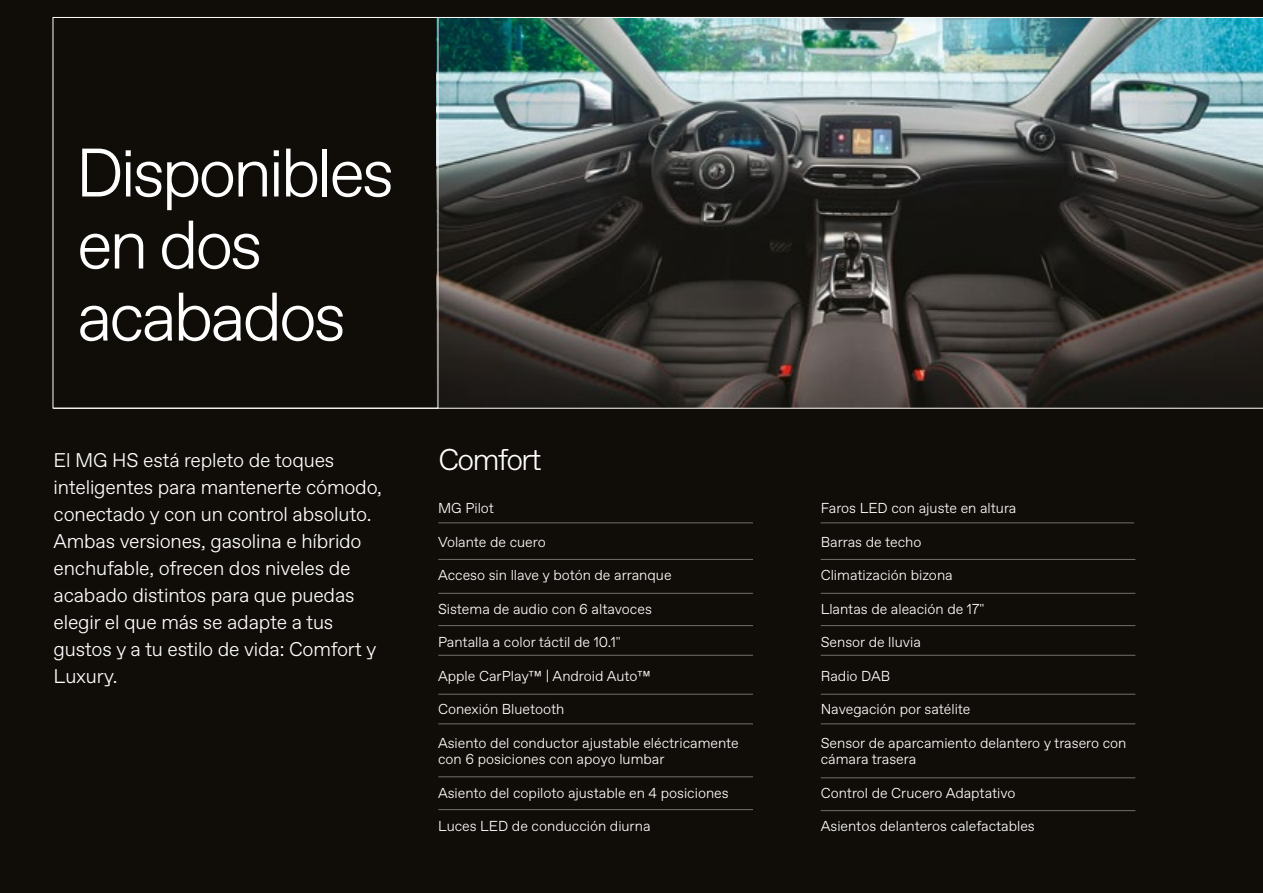
<style>
.page{position:relative;width:1263px;height:893px;background:#100c08}
.page>*{position:absolute;margin:0;border:0;box-sizing:border-box;transform-origin:0 0}
.t1{font:300 68.4px/72px "Favorit Std";letter-spacing:-.05em;color:#fff}
.t2{font:300 30px "Favorit Std";letter-spacing:-.05em;color:#fff}
.t3{font:300 19.8px/27px "Favorit Std";letter-spacing:-.01em;color:#fff}
.t4{font:300 14.4px/16.5px "Favorit Std";color:#fff}
</style>
<div class="page">
<img style="left:438px;top:18px;width:825px;height:389px">
<hr style="left:54px;top:408px;width:1209px;height:1px;background:#fff">
<hr style="left:438px;top:17px;width:825px;height:1px;background:#fff">
<hr style="left:438px;top:694px;width:315px;height:1px;background:#706f6f">
<hr style="left:821px;top:694px;width:314px;height:1px;background:#706f6f">
<hr style="left:438px;top:625px;width:315px;height:1px;background:#706f6f">
<hr style="left:821px;top:625px;width:314px;height:1px;background:#706f6f">
<hr style="left:438px;top:559px;width:315px;height:1px;background:#706f6f">
<hr style="left:821px;top:559px;width:314px;height:1px;background:#706f6f">
<hr style="left:438px;top:522px;width:315px;height:1px;background:#706f6f">
<hr style="left:821px;top:522px;width:313px;height:1px;background:#706f6f">
<hr style="left:438px;top:776px;width:315px;height:1px;background:#706f6f">
<hr style="left:821px;top:777px;width:314px;height:1px;background:#706f6f">
<hr style="left:438px;top:723px;width:315px;height:1px;background:#706f6f">
<hr style="left:821px;top:723px;width:314px;height:1px;background:#706f6f">
<hr style="left:438px;top:655px;width:315px;height:1px;background:#706f6f">
<hr style="left:821px;top:655px;width:314px;height:1px;background:#706f6f">
<hr style="left:438px;top:593px;width:315px;height:1px;background:#706f6f">
<hr style="left:821px;top:593px;width:314px;height:1px;background:#706f6f">
<hr style="left:438px;top:809px;width:315px;height:1px;background:#706f6f">
<hr style="left:821px;top:810px;width:314px;height:1px;background:#706f6f">
<h1 class="t1" style="left:76px;top:134px;width:320px">Disponibles en dos acabados</h1>
<h3 class="t3" style="left:54px;top:446px;width:282px">El MG HS está repleto de toques</h3>
<h2 class="t2" style="left:438px;top:439px;width:105px">Comfort</h2>
<p class="t3" style="left:54px;top:473px;width:330px">inteligentes para mantenerte cómodo, conectado y con un control absoluto.<br>Ambas versiones, gasolina e híbrido enchufable, ofrecen dos niveles de acabado distintos para que puedas elegir el que más se adapte a tus gustos y a tu estilo de vida: Comfort y<br>Luxury.</p>
<p class="t4" style="left:438px;top:499px;width:57px">MG Pilot</p>
<p class="t4" style="left:438px;top:533px;width:109px">Volante de cuero</p>
<p class="t4" style="left:438px;top:566px;width:235px">Acceso sin llave y botón de arranque</p>
<p class="t4" style="left:438px;top:600px;width:215px">Sistema de audio con 6 altavoces</p>
<p class="t4" style="left:438px;top:633px;width:184px">Pantalla a color táctil de 10.1"</p>
<p class="t4" style="left:438px;top:667px;width:214px">Apple CarPlay™ | Android Auto™</p>
<p class="t4" style="left:438px;top:700px;width:128px">Conexión Bluetooth</p>
<p class="t4" style="left:438px;top:734px;width:302px">Asiento del conductor ajustable eléctricamente con 6 posiciones con apoyo lumbar</p>
<p class="t4" style="left:438px;top:784px;width:292px">Asiento del copiloto ajustable en 4 posiciones</p>
<p class="t4" style="left:438px;top:817px;width:214px">Luces LED de conducción diurna</p>
<p class="t4" style="left:821px;top:499px;width:197px">Faros LED con ajuste en altura</p>
<p class="t4" style="left:821px;top:533px;width:102px">Barras de techo</p>
<p class="t4" style="left:821px;top:566px;width:133px">Climatización bizona</p>
<p class="t4" style="left:821px;top:600px;width:165px">Llantas de aleación de 17"</p>
<p class="t4" style="left:821px;top:633px;width:102px">Sensor de lluvia</p>
<p class="t4" style="left:821px;top:667px;width:71px">Radio DAB</p>
<p class="t4" style="left:821px;top:700px;width:151px">Navegación por satélite</p>
<p class="t4" style="left:821px;top:734px;width:307px">Sensor de aparcamiento delantero y trasero con cámara trasera</p>
<p class="t4" style="left:821px;top:784px;width:196px">Control de Crucero Adaptativo</p>
<p class="t4" style="left:821px;top:817px;width:216px">Asientos delanteros calefactables</p>
</div>
